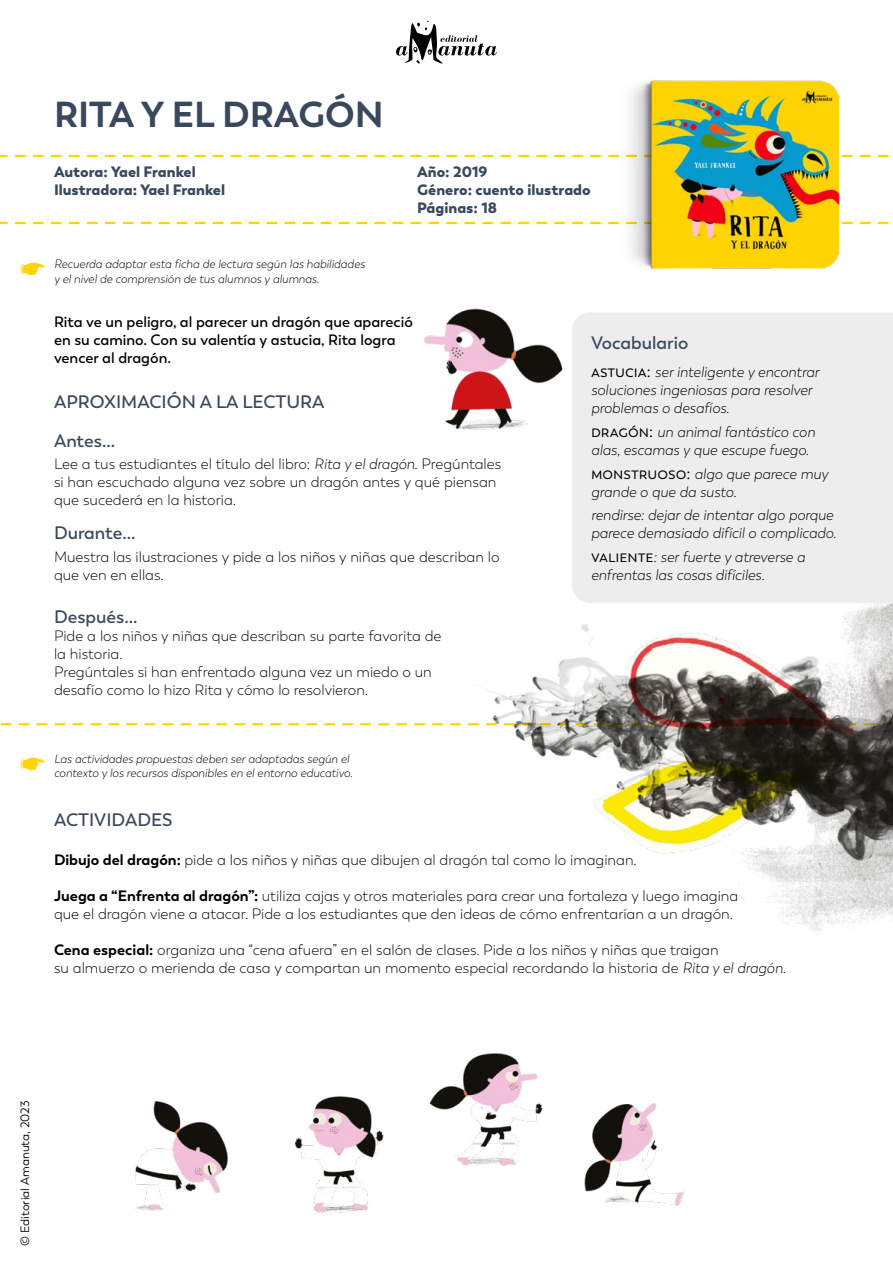
<style>
.page{position:relative;width:893px;height:1263px;background:#fff}
.page>*{position:absolute;margin:0;border:0;box-sizing:border-box;transform-origin:0 0}
.t1{font:700 36px "Boston";color:#39485d}
.t2{font:600 18px/38.5px "Boston";color:#39485d}
.t3{font:300 15px/18px "Boston";color:#000}
.t4{font:italic 300 15px/18px "Boston";color:#000}
.t5{font:600 15px/18px "Boston";color:#000}
.t6{font:900 15px/18px "Boston";color:#39485d}
.t7{font:italic 300 12px/14.4px "Boston";color:#000}
.t8{font:12px "Boston";color:#000}
.s1{font-style:italic}
.s2{font-weight:400;font-style:normal;font-size:16.5px}
.s3{font-weight:700}
</style>
<div class="page">
<img style="left:424px;top:308px;width:139px;height:122px">
<svg style="left:0;top:723px;width:418px;height:2px"></svg>
<img style="left:418px;top:603px;width:475px;height:328px">
<img style="left:135px;top:1053px;width:550px;height:162px">
<div style="left:572px;top:312px;width:321px;height:291px;background:#ededed"></div>
<svg style="left:396px;top:21px;width:101px;height:43px"></svg>
<svg style="left:0;top:222px;width:566px;height:2px"></svg>
<svg style="left:0;top:155px;width:566px;height:2px"></svg>
<img style="left:572px;top:80px;width:317px;height:190px">
<h1 class="t1" style="left:54px;top:93px;width:331px">RITA Y EL DRAGÓN</h1>
<p class="t6" style="left:54px;top:163px;width:173px">Autora: Yael Frankel<br>Ilustradora: Yael Frankel</p>
<p class="t6" style="left:417px;top:163px;width:175px">Año: 2019<br>Género: cuento ilustrado<br>Páginas: 18</p>
<p class="t7" style="left:54px;top:257px;width:312px">Recuerda adaptar esta ficha de lectura según las habilidades y el nivel de comprensión de tus alumnos y alumnas.</p>
<p class="t5" style="left:54px;top:313px;width:360px">Rita ve un peligro, al parecer un dragón que apareció en su camino. Con su valentía y astucia, Rita logra vencer al dragón.</p>
<p class="t2" style="left:54px;top:383px;width:272px">APROXIMACIÓN A LA LECTURA<br>Antes...</p>
<p class="t3" style="left:54px;top:455px;width:449px">Lee a tus estudiantes el título del libro: <span class="s1">Rita y el dragón</span>. Pregúntales si han escuchado alguna vez sobre un dragón antes y qué piensan que sucederá en la historia.</p>
<p class="t2" style="left:54px;top:514px;width:83px">Durante...</p>
<p class="t3" style="left:54px;top:548px;width:447px">Muestra las ilustraciones y pide a los niños y niñas que describan lo que ven en ellas.</p>
<p class="t2" style="left:54px;top:597px;width:85px">Después...</p>
<p class="t3" style="left:54px;top:627px;width:389px">Pide a los niños y niñas que describan su parte favorita de la historia.<br>Pregúntales si han enfrentado alguna vez un miedo o un desafío como lo hizo Rita y cómo lo resolvieron.</p>
<p class="t7" style="left:54px;top:752px;width:300px">Las actividades propuestas deben ser adaptadas según el contexto y los recursos disponibles en el entorno educativo.</p>
<p class="t2" style="left:591px;top:324px;width:99px">Vocabulario</p>
<p class="t4" style="left:591px;top:363px;width:230px"><span class="s2">astucia:</span> ser inteligente y encontrar soluciones ingeniosas para resolver problemas o desafíos.</p>
<p class="t4" style="left:591px;top:423px;width:226px"><span class="s2">dragón:</span> un animal fantástico con alas, escamas y que escupe fuego.</p>
<p class="t4" style="left:591px;top:465px;width:239px"><span class="s2">monstruoso:</span> algo que parece muy grande o que da susto.</p>
<p class="t4" style="left:591px;top:506px;width:247px">rendirse: dejar de intentar algo porque parece demasiado difícil o complicado.</p>
<p class="t4" style="left:591px;top:548px;width:216px"><span class="s2">valiente</span>: ser fuerte y atreverse a enfrentas las cosas difíciles.</p>
<p class="t2" style="left:54px;top:801px;width:120px">ACTIVIDADES</p>
<p class="t3" style="left:54px;top:851px;width:584px"><span class="s3">Dibujo del dragón:</span> pide a los niños y niñas que dibujen al dragón tal como lo imaginan.</p>
<p class="t3" style="left:54px;top:887px;width:686px"><span class="s3">Juega a “Enfrenta al dragón”:</span> utiliza cajas y otros materiales para crear una fortaleza y luego imagina que el dragón viene a atacar. Pide a los estudiantes que den ideas de cómo enfrentarían a un dragón.</p>
<p class="t3" style="left:54px;top:941px;width:734px"><span class="s3">Cena especial:</span> organiza una “cena afuera” en el salón de clases. Pide a los niños y niñas que traigan<br>su almuerzo o merienda de casa y compartan un momento especial recordando la historia de <span class="s1">Rita y el dragón</span>.</p>
<p class="t8" style="left:18px;top:1246px;width:147px;rotate:-90deg">© Editorial Amanuta, 2023</p>
</div>
